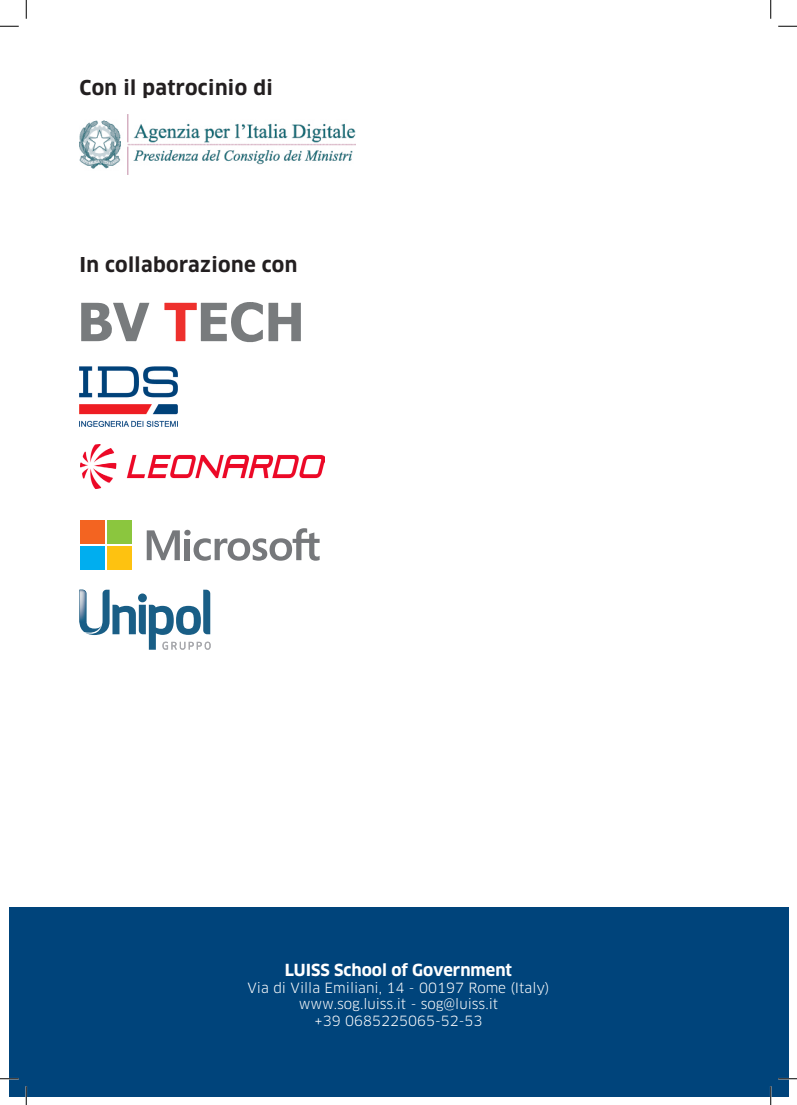
<style>
.page{position:relative;width:797px;height:1105px;background:#fff}
.page>*{position:absolute;margin:0;border:0;box-sizing:border-box;transform-origin:0 0}
.t1{font:700 20px "Clan OT";letter-spacing:.02em;color:#231f20}
.t2{font:700 16.25px "Clan OT";color:#fff}
.t3{font:13.75px/16.5px "Clan OT";color:#fff;text-align:center}
</style>
<div class="page">
<div style="left:9px;top:907px;width:779px;height:189px;background:#00447b"></div>
<img style="left:79px;top:115px;width:277px;height:60px">
<svg style="left:164px;top:302px;width:137px;height:41px"></svg>
<svg style="left:81px;top:303px;width:68px;height:38px"></svg>
<img style="left:79px;top:366px;width:98px;height:60px">
<svg style="left:79px;top:590px;width:132px;height:60px"></svg>
<img style="left:80px;top:445px;width:245px;height:43px">
<svg style="left:147px;top:528px;width:172px;height:33px"></svg>
<div style="left:80px;top:520px;width:25px;height:24px;background:#f36421"></div>
<div style="left:107px;top:520px;width:24px;height:24px;background:#8bc63e"></div>
<div style="left:80px;top:546px;width:25px;height:24px;background:#00aeef"></div>
<div style="left:107px;top:546px;width:24px;height:24px;background:#fec210"></div>
<svg style="left:0;top:25px;width:19px;height:2px"></svg>
<svg style="left:778px;top:25px;width:19px;height:2px"></svg>
<svg style="left:0;top:1078px;width:19px;height:1px"></svg>
<svg style="left:778px;top:1078px;width:19px;height:1px"></svg>
<svg style="left:25px;top:0;width:2px;height:19px"></svg>
<svg style="left:25px;top:1086px;width:2px;height:19px"></svg>
<svg style="left:770px;top:0;width:1px;height:19px"></svg>
<svg style="left:770px;top:1086px;width:1px;height:19px"></svg>
<h1 class="t1" style="left:79px;top:76px;width:195px">Con il patrocinio di</h1>
<h1 class="t1" style="left:79px;top:253px;width:219px">In collaborazione con</h1>
<p class="t2" style="left:285px;top:961px;width:229px">LUISS School of Government</p>
<p class="t3" style="left:247px;top:979px;width:303px">Via di Villa Emiliani, 14 - 00197 Rome (Italy) www.sog.luiss.it - sog@luiss.it<br>+39 0685225065-52-53</p>
</div>
